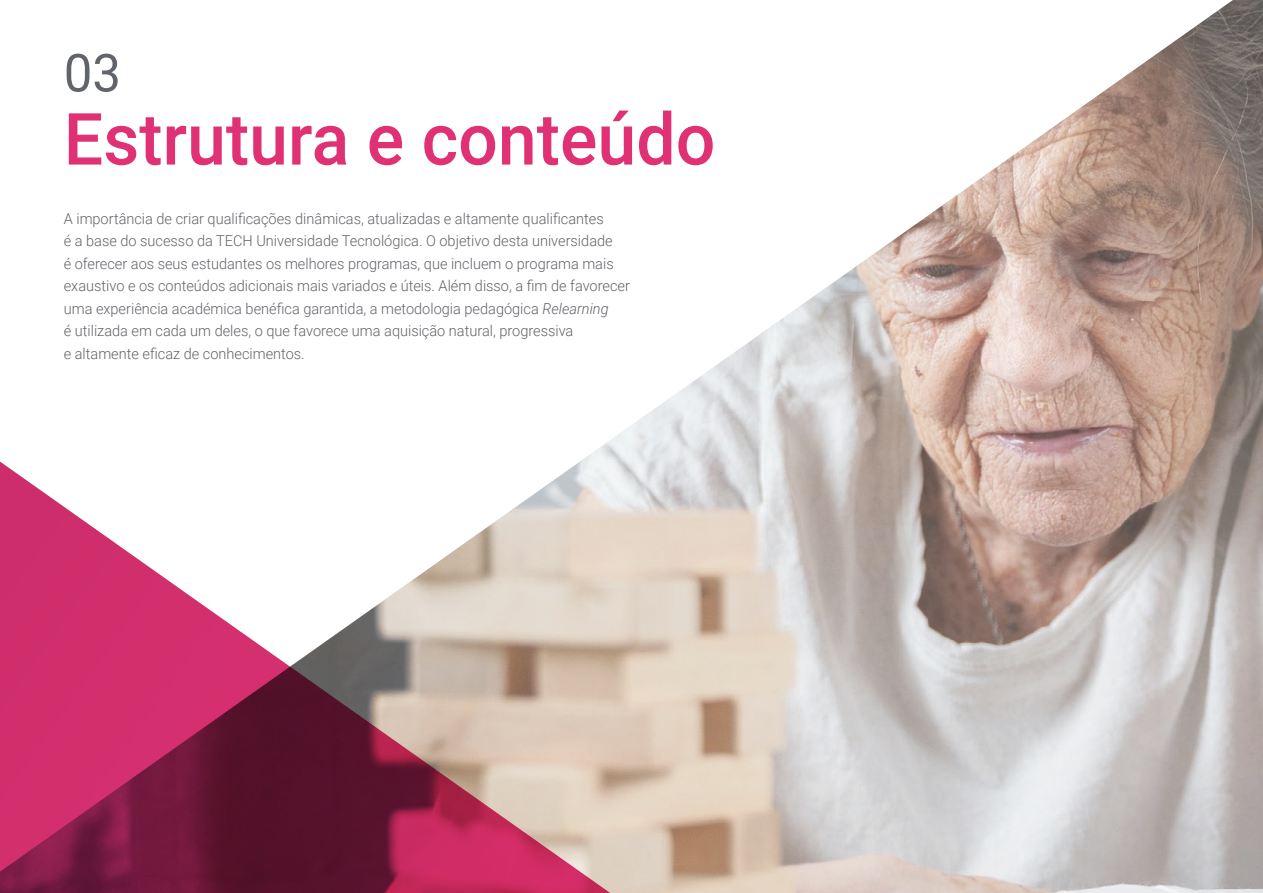
<style>
.page{position:relative;width:1263px;height:893px;background:#fff}
.page>*{position:absolute;margin:0;border:0;box-sizing:border-box;transform-origin:0 0}
.t1{font:500 72px "Roboto";color:#df3174}
.t2{font:52.5px "Roboto";color:#61646a}
.t3{font:300 15px/22.5px "Roboto";color:#61646a}
.s1{font-style:italic}
</style>
<div class="page">
<img style="left:602px;top:0;width:661px;height:893px">
<svg style="left:0;top:446px;width:640px;height:447px"></svg>
<h2 class="t2" style="left:64px;top:36px;width:59px">03</h2>
<h1 class="t1" style="left:64px;top:89px;width:653px">Estrutura e conteúdo</h1>
<p class="t3" style="left:64px;top:207px;width:568px">A importância de criar qualificações dinâmicas, atualizadas e altamente qualificantes<br>é a base do sucesso da TECH Universidade Tecnológica. O objetivo desta universidade<br>é oferecer aos seus estudantes os melhores programas, que incluem o programa mais exaustivo e os conteúdos adicionais mais variados e úteis. Além disso, a fim de favorecer uma experiência académica benéfica garantida, a metodologia pedagógica <span class="s1">Relearning<br></span>é utilizada em cada um deles, o que favorece uma aquisição natural, progressiva<br>e altamente eficaz de conhecimentos.</p>
</div>
